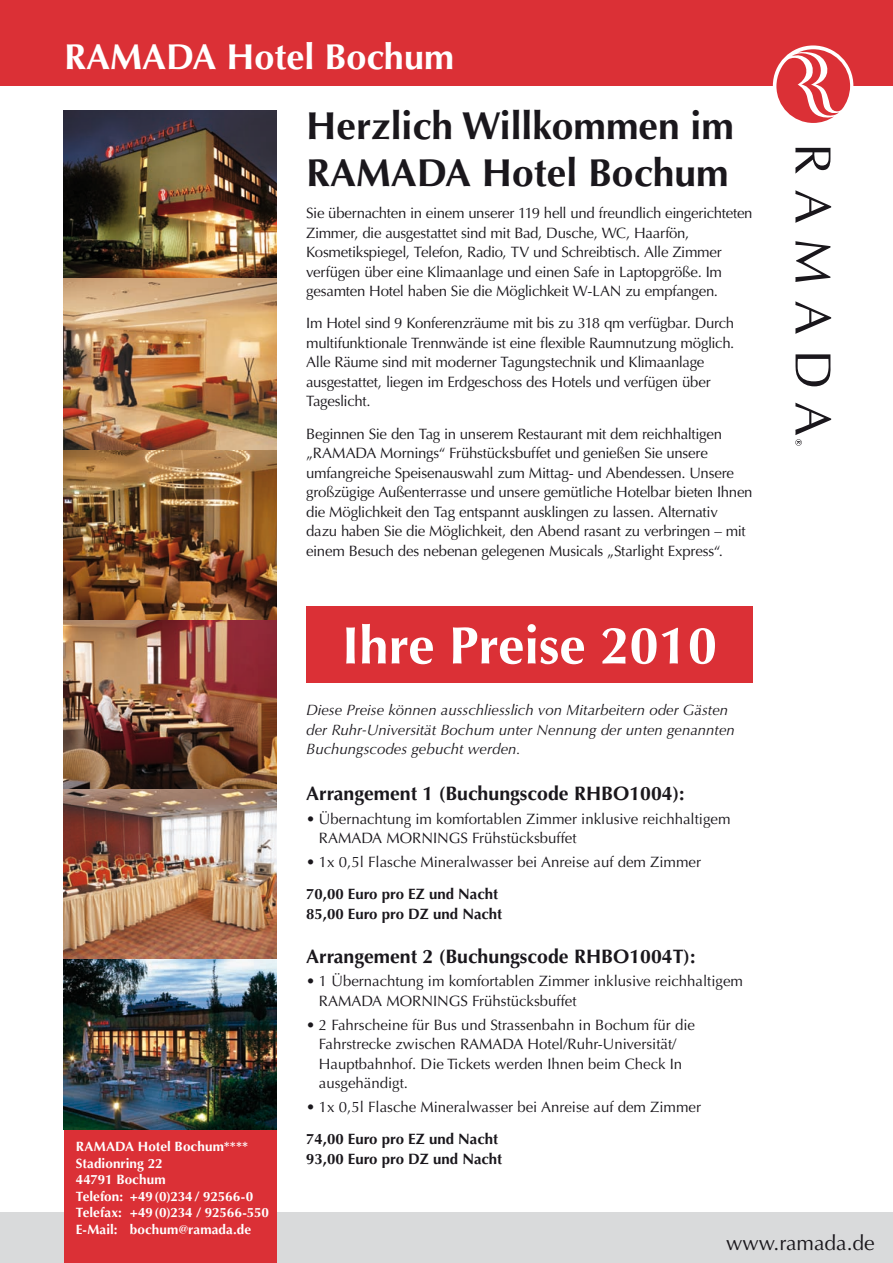
<style>
.page{position:relative;width:893px;height:1263px;background:#fff}
.page>*{position:absolute;margin:0;border:0;box-sizing:border-box;transform-origin:0 0}
.t1{font:700 52.5px "Optima LT Std";color:#fff}
.t2{font:700 39px/46.8px "Optima LT Std";color:#1a171c}
.t3{font:700 36px "Optima LT Std";color:#fff}
.t4{font:21px "Optima LT Std";color:#1a171c}
.t5{font:700 19.5px "Optima LT Std";color:#1a171c}
.t6{font:15px/19.5px "Optima LT Std";letter-spacing:-.015em;color:#1a171c}
.t7{font:italic 15px/19.5px "Optima LT Std";color:#1a171c}
.t8{font:700 15px/19.5px "Optima LT Std";color:#1a171c}
.t9{font:700 13.5px/16.5px "Optima LT Std";letter-spacing:.005em;color:#fff}
</style>
<div class="page">
<div style="left:0;top:0;width:893px;height:85px;background:#db3036"></div>
<div style="left:773px;top:45px;width:80px;height:81px;background:#fff;border-radius:50%"></div>
<svg style="left:795px;top:148px;width:35px;height:26px"></svg>
<svg style="left:795px;top:190px;width:36px;height:33px"></svg>
<svg style="left:795px;top:241px;width:35px;height:41px"></svg>
<svg style="left:795px;top:301px;width:36px;height:33px"></svg>
<svg style="left:795px;top:354px;width:36px;height:32px"></svg>
<svg style="left:795px;top:403px;width:36px;height:43px"></svg>
<svg style="left:776px;top:49px;width:74px;height:74px"></svg>
<div style="left:0;top:1213px;width:893px;height:50px;background:#d9dadb"></div>
<div style="left:64px;top:1129px;width:212px;height:134px;background:#db3036"></div>
<img style="left:64px;top:111px;width:212px;height:168px">
<img style="left:64px;top:279px;width:212px;height:850px">
<div style="left:306px;top:606px;width:447px;height:76px;background:#db3036"></div>
<h3 class="t3" style="left:64px;top:36px;width:391px">RAMADA Hotel Bochum</h3>
<h2 class="t2" style="left:306px;top:103px;width:429px">Herzlich Willkommen im<br>RAMADA Hotel Bochum</h2>
<p class="t6" style="left:306px;top:204px;width:448px">Sie übernachten in einem unserer 119 hell und freundlich eingerichteten Zimmer, die ausgestattet sind mit Bad, Dusche, WC, Haarfön, Kosmetikspiegel, Telefon, Radio, TV und Schreibtisch. Alle Zimmer verfügen über eine Klimaanlage und einen Safe in Laptopgröße. Im gesamten Hotel haben Sie die Möglichkeit W-LAN zu empfangen.</p>
<p class="t6" style="left:306px;top:314px;width:430px">Im Hotel sind 9 Konferenzräume mit bis zu 318 qm verfügbar. Durch multifunktionale Trennwände ist eine flexible Raumnutzung möglich.<br>Alle Räume sind mit moderner Tagungstechnik und Klimaanlage ausgestattet, liegen im Erdgeschoss des Hotels und verfügen über Tageslicht.</p>
<p class="t6" style="left:306px;top:424px;width:448px">Beginnen Sie den Tag in unserem Restaurant mit dem reichhaltigen „RAMADA Mornings“ Frühstücksbuffet und genießen Sie unsere umfangreiche Speisenauswahl zum Mittag- und Abendessen. Unsere großzügige Außenterrasse und unsere gemütliche Hotelbar bieten Ihnen die Möglichkeit den Tag entspannt ausklingen zu lassen. Alternativ<br>dazu haben Sie die Möglichkeit, den Abend rasant zu verbringen – mit einem Besuch des nebenan gelegenen Musicals „Starlight Express“.</p>
<h1 class="t1" style="left:342px;top:615px;width:377px">Ihre Preise 2010</h1>
<p class="t7" style="left:306px;top:700px;width:430px">Diese Preise können ausschliesslich von Mitarbeitern oder Gästen der Ruhr-Universität Bochum unter Nennung der unten genannten<br>Buchungscodes gebucht werden.</p>
<p class="t9" style="left:76px;top:1138px;width:195px">RAMADA Hotel Bochum****<br>Stadionring 22<br>44791 Bochum<br>Telefon: +49(0)234 / 92566-0<br>Telefax: +49(0)234 / 92566-550<br>E-Mail: bochum@ramada.de</p>
<h3 class="t5" style="left:306px;top:782px;width:380px">Arrangement 1 (Buchungscode RHBO1004):</h3>
<p class="t6" style="left:319px;top:809px;width:413px;text-indent:-13px">• Übernachtung im komfortablen Zimmer inklusive reichhaltigem<br>RAMADA MORNINGS Frühstücksbuffet</p>
<p class="t6" style="left:306px;top:852px;width:396px">• 1x 0,5l Flasche Mineralwasser bei Anreise auf dem Zimmer</p>
<p class="t8" style="left:306px;top:885px;width:198px">70,00 Euro pro EZ und Nacht<br>85,00 Euro pro DZ und Nacht</p>
<h3 class="t5" style="left:306px;top:945px;width:391px">Arrangement 2 (Buchungscode RHBO1004T):</h3>
<p class="t6" style="left:319px;top:972px;width:426px;text-indent:-13px">• 1 Übernachtung im komfortablen Zimmer inklusive reichhaltigem<br>RAMADA MORNINGS Frühstücksbuffet</p>
<p class="t6" style="left:319px;top:1015px;width:378px;text-indent:-13px">• 2 Fahrscheine für Bus und Strassenbahn in Bochum für die Fahrstrecke zwischen RAMADA Hotel/Ruhr-Universität/ Hauptbahnhof. Die Tickets werden Ihnen beim Check In ausgehändigt.</p>
<p class="t6" style="left:306px;top:1097px;width:396px">• 1x 0,5l Flasche Mineralwasser bei Anreise auf dem Zimmer</p>
<p class="t8" style="left:306px;top:1129px;width:198px">74,00 Euro pro EZ und Nacht<br>93,00 Euro pro DZ und Nacht</p>
<h3 class="t4" style="left:726px;top:1230px;width:150px">www.ramada.de</h3>
</div>
